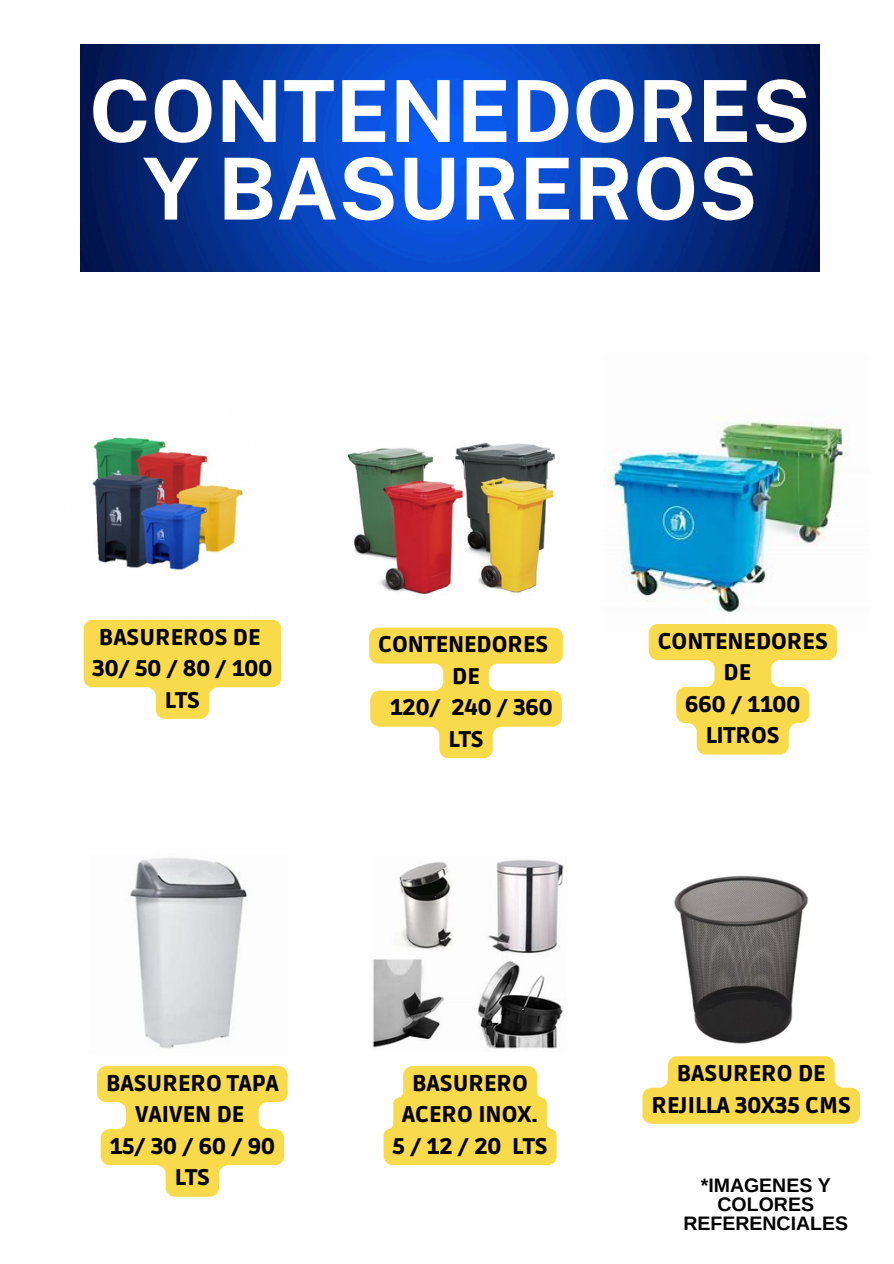
<style>
.page{position:relative;width:894px;height:1264px;background:#fff}
.page>*{position:absolute;margin:0;border:0;box-sizing:border-box;transform-origin:0 0}
.t1{font:700 85.5px/77.7px "Public Sans";color:#fff;text-align:center}
.t2{font:900 22.5px/31.5px "Ruda";color:#000;text-align:center}
.t3{font:700 19.5px/19.2px "Arimo";color:#000;text-align:center}
</style>
<div class="page">
<img style="left:347px;top:442px;width:208px;height:152px">
<img style="left:603px;top:421px;width:245px;height:211px">
<img style="left:40px;top:381px;width:248px;height:248px;border-radius:17px">
<img style="left:129px;top:858px;width:118px;height:191px">
<img style="left:372px;top:859px;width:192px;height:190px">
<img style="left:674px;top:875px;width:135px;height:169px">
<img style="left:80px;top:44px;width:739px;height:227px">
<svg style="left:84px;top:619px;width:197px;height:99px"></svg>
<svg style="left:648px;top:624px;width:188px;height:130px"></svg>
<svg style="left:97px;top:1066px;width:190px;height:130px"></svg>
<svg style="left:383px;top:1066px;width:173px;height:99px;background:#f9de5e"></svg>
<svg style="left:642px;top:1056px;width:217px;height:67px;background:#f9de5f"></svg>
<svg style="left:369px;top:627px;width:193px;height:131px"></svg>
<p class="t1" style="left:89px;top:72px;width:722px">CONTENEDORES<br>Y BASUREROS</p>
<h2 class="t2" style="left:93px;top:621px;width:181px">BASUREROS DE<br>30/ 50 / 80 / 100<br>LTS</h2>
<p class="t2" style="left:378px;top:629px;width:176px">CONTENEDORES<br>DE<br>120/ 240 / 360<br>LTS</p>
<h2 class="t2" style="left:657px;top:626px;width:172px">CONTENEDORES<br>DE<br>660 / 1100<br>LITROS</h2>
<p class="t2" style="left:106px;top:1068px;width:174px">BASURERO TAPA<br>VAIVEN DE<br>15/ 30 / 60 / 90<br>LTS</p>
<h2 class="t2" style="left:392px;top:1068px;width:156px">BASURERO<br>ACERO INOX.<br>5/12/20 LTS</h2>
<p class="t2" style="left:651px;top:1058px;width:201px">BASURERO DE<br>REJILLA 30X35 CMS</p>
<h2 class="t3" style="left:683px;top:1175px;width:166px">*IMAGENES Y<br>COLORES<br>REFERENCIALES</h2>
</div>
